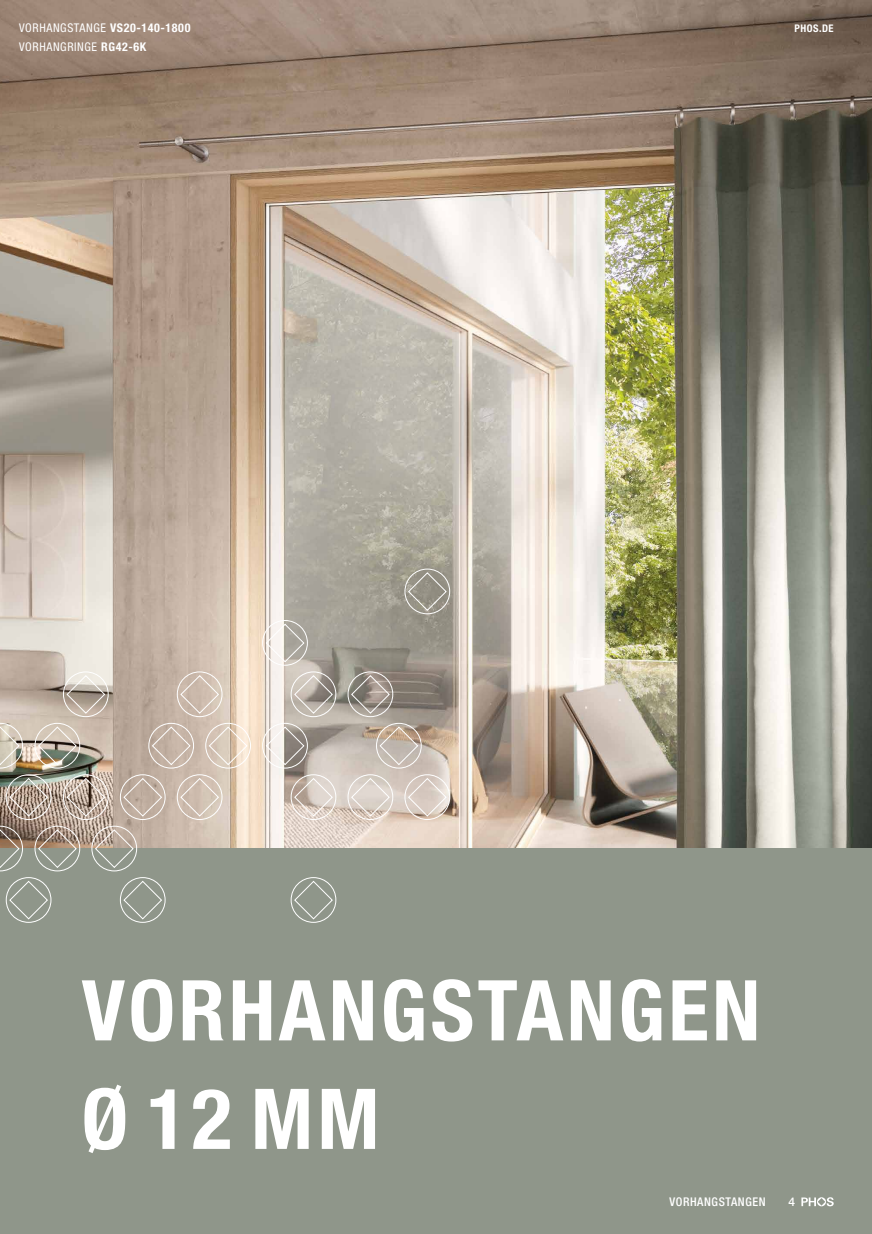
<style>
.page{position:relative;width:872px;height:1234px;background:#fff}
.page>*{position:absolute;margin:0;border:0;box-sizing:border-box;transform-origin:0 0}
.t1{font:700 condensed 84px/108.4px "Helvetica Neue LT Std";letter-spacing:.04em;color:#fff}
.t2{font:condensed 12px/19.2px "Helvetica Neue LT Std";letter-spacing:.05em;color:#fff}
.t3{font:500 condensed 12px "Helvetica Neue LT Std";letter-spacing:.05em;color:#fff}
.t4{font:500 12px "Helvetica Neue LT Std";color:#fff}
.t5{font:700 condensed 10.5px "Helvetica Neue LT Std";letter-spacing:.05em;color:#fff}
.s1{font-weight:700}
</style>
<div class="page">
<img style="left:0;top:0;width:872px;height:848px">
<div style="left:0;top:848px;width:872px;height:385px;background:#8f968a"></div>
<svg style="left:262px;top:619px;width:46px;height:46px"></svg>
<svg style="left:404px;top:568px;width:46px;height:46px;background:#a29f94"></svg>
<svg style="left:262px;top:671px;width:74px;height:149px;background:#ccc4bb"></svg>
<svg style="left:347px;top:671px;width:103px;height:149px;background:#bbb0a5"></svg>
<svg style="left:290px;top:877px;width:46px;height:45px"></svg>
<svg style="left:0;top:671px;width:251px;height:251px"></svg>
<svg style="left:801px;top:1197px;width:32px;height:8px"></svg>
<p class="t2" style="left:19px;top:18px;width:173px">VORHANGSTANGE <span class="s1">VS20-140-1800<br></span>VORHANGRINGE <span class="s1">RG42-6K</span></p>
<p class="t5" style="left:794px;top:22px;width:41px">PHOS.DE</p>
<h1 class="t1" style="left:81px;top:954px;width:680px">VORHANGSTANGEN<br>Ø12MM</h1>
<p class="t3" style="left:669px;top:1194px;width:98px">VORHANGSTANGEN</p>
<p class="t4" style="left:788px;top:1194px;width:8px">4</p>
</div>
